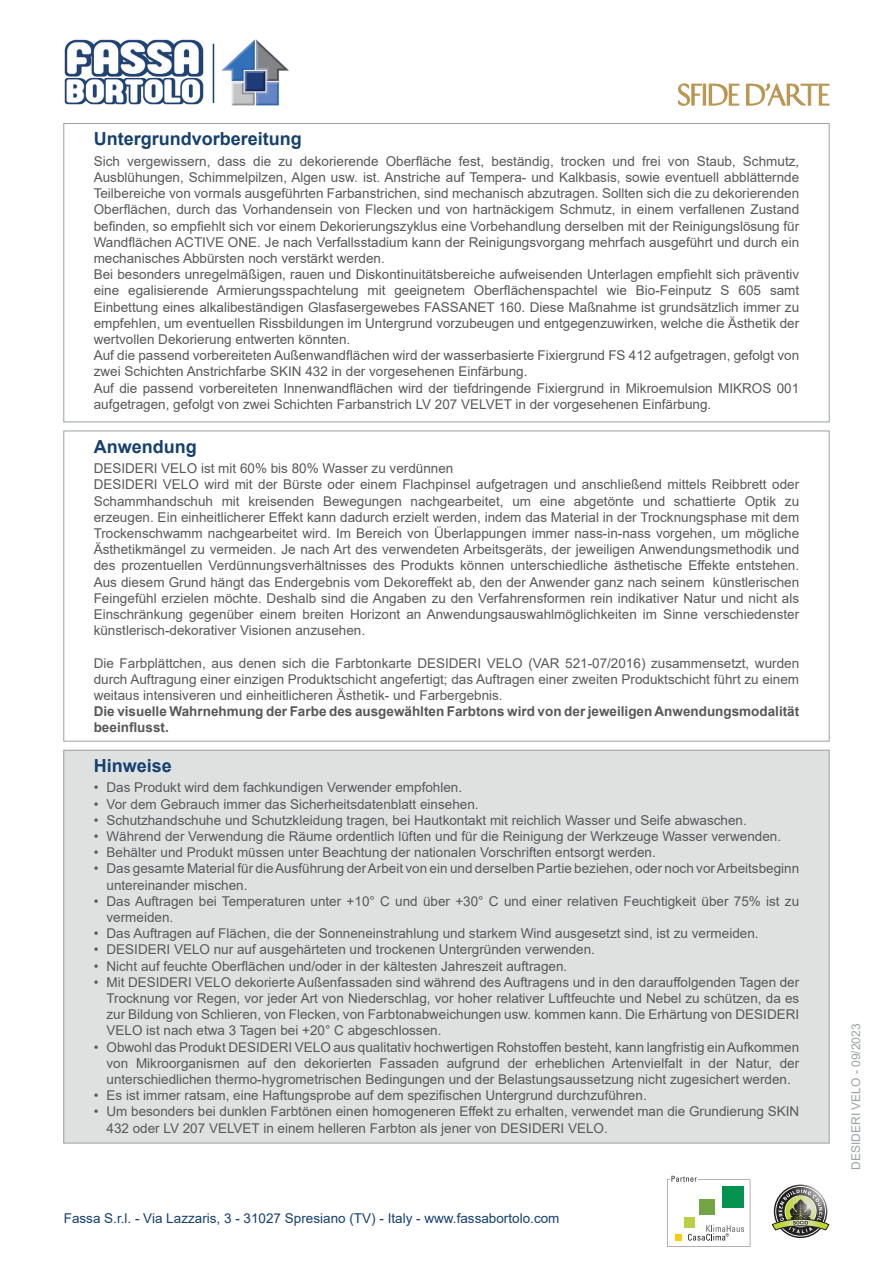
<style>
.page{position:relative;width:893px;height:1263px;background:#fff}
.page>*{position:absolute;margin:0;border:0;box-sizing:border-box;transform-origin:0 0}
.Titolo{font:700 18px "Arial";color:#15406e}
.Applicazione{font:13.5px/16.2px "Arial";color:#57585a;text-align:justify}
.Preparazione_del_fondo{font:13.5px/16.2px "Arial";color:#57585a;text-align:justify}
.Grassetto{font:700 13.5px/16.2px "Arial";color:#57585a}
.t1{font:13.5px "Arial";color:#15406e}
.t2{font:12px "Arial";color:#9ba1a4}
</style>
<div class="page">
<div style="left:64px;top:750px;width:765px;height:393px;background:#dfe1e1"></div>
<svg style="left:667px;top:1176px;width:83px;height:71px"></svg>
<svg style="left:772px;top:1186px;width:57px;height:50px"></svg>
<img style="left:64px;top:39px;width:140px;height:66px">
<hr style="left:213px;top:44px;width:1px;height:59px;background:#15406e">
<img style="left:221px;top:39px;width:68px;height:67px">
<svg style="left:678px;top:83px;width:24px;height:23px"></svg>
<hr style="left:703px;top:84px;width:3px;height:21px;background:#b99652">
<svg style="left:709px;top:84px;width:30px;height:22px"></svg>
<svg style="left:746px;top:83px;width:83px;height:23px"></svg>
<p class="Titolo" style="left:94px;top:126px;width:210px">Untergrundvorbereitung</p>
<p class="Preparazione_del_fondo" style="left:94px;top:153px;width:707px">Sich vergewissern, dass die zu dekorierende Oberfläche fest, beständig, trocken und frei von Staub, Schmutz, Ausblühungen, Schimmelpilzen, Algen usw. ist. Anstriche auf Tempera- und Kalkbasis, sowie eventuell abblätternde Teilbereiche von vormals ausgeführten Farbanstrichen, sind mechanisch abzutragen. Sollten sich die zu dekorierenden Oberflächen, durch das Vorhandensein von Flecken und von hartnäckigem Schmutz, in einem verfallenen Zustand befinden, so empfiehlt sich vor einem Dekorierungszyklus eine Vorbehandlung derselben mit der Reinigungslösung für Wandflächen ACTIVE ONE. Je nach Verfallsstadium kann der Reinigungsvorgang mehrfach ausgeführt und durch ein mechanisches Abbürsten noch verstärkt werden.</p>
<p class="Preparazione_del_fondo" style="left:94px;top:266px;width:707px">Bei besonders unregelmäßigen, rauen und Diskontinuitätsbereiche aufweisenden Unterlagen empfiehlt sich präventiv eine egalisierende Armierungsspachtelung mit geeignetem Oberflächenspachtel wie Bio-Feinputz S 605 samt Einbettung eines alkalibeständigen Glasfasergewebes FASSANET 160. Diese Maßnahme ist grundsätzlich immer zu empfehlen, um eventuellen Rissbildungen im Untergrund vorzubeugen und entgegenzuwirken, welche die Ästhetik der wertvollen Dekorierung entwerten könnten.</p>
<p class="Preparazione_del_fondo" style="left:94px;top:347px;width:707px">Auf die passend vorbereiteten Außenwandflächen wird der wasserbasierte Fixiergrund FS 412 aufgetragen, gefolgt von zwei Schichten Anstrichfarbe SKIN 432 in der vorgesehenen Einfärbung.</p>
<p class="Preparazione_del_fondo" style="left:94px;top:380px;width:707px">Auf die passend vorbereiteten Innenwandflächen wird der tiefdringende Fixiergrund in Mikroemulsion MIKROS 001 aufgetragen, gefolgt von zwei Schichten Farbanstrich LV 207 VELVET in der vorgesehenen Einfärbung.</p>
<p class="Titolo" style="left:94px;top:434px;width:104px">Anwendung</p>
<p class="Applicazione" style="left:94px;top:460px;width:361px">DESIDERI VELO ist mit 60% bis 80% Wasser zu verdünnen</p>
<p class="Applicazione" style="left:94px;top:476px;width:707px">DESIDERI VELO wird mit der Bürste oder einem Flachpinsel aufgetragen und anschließend mittels Reibbrett oder Schammhandschuh mit kreisenden Bewegungen nachgearbeitet, um eine abgetönte und schattierte Optik zu erzeugen. Ein einheitlicherer Effekt kann dadurch erzielt werden, indem das Material in der Trocknungsphase mit dem Trockenschwamm nachgearbeitet wird. Im Bereich von Überlappungen immer nass-in-nass vorgehen, um mögliche Ästhetikmängel zu vermeiden. Je nach Art des verwendeten Arbeitsgeräts, der jeweiligen Anwendungsmethodik und des prozentuellen Verdünnungsverhältnisses des Produkts können unterschiedliche ästhetische Effekte entstehen.<br>Aus diesem Grund hängt das Endergebnis vom Dekoreffekt ab, den der Anwender ganz nach seinem künstlerischen Feingefühl erzielen möchte. Deshalb sind die Angaben zu den Verfahrensformen rein indikativer Natur und nicht als Einschränkung gegenüber einem breiten Horizont an Anwendungsauswahlmöglichkeiten im Sinne verschiedenster künstlerisch-dekorativer Visionen anzusehen.</p>
<p class="Applicazione" style="left:94px;top:655px;width:707px">Die Farbplättchen, aus denen sich die Farbtonkarte DESIDERI VELO (VAR 521-07/2016) zusammensetzt, wurden durch Auftragung einer einzigen Produktschicht angefertigt; das Auftragen einer zweiten Produktschicht führt zu einem weitaus intensiveren und einheitlicheren Ästhetik- und Farbergebnis.</p>
<p class="Grassetto" style="left:94px;top:703px;width:707px">Die visuelle Wahrnehmung der Farbe des ausgewählten Farbtons wird von der jeweiligen Anwendungsmodalität beeinflusst.</p>
<p class="Titolo" style="left:94px;top:753px;width:80px">Hinweise</p>
<p class="Applicazione" style="left:94px;top:779px;width:370px">• Das Produkt wird dem fachkundigen Verwender empfohlen.</p>
<p class="Applicazione" style="left:94px;top:796px;width:386px">• Vor dem Gebrauch immer das Sicherheitsdatenblatt einsehen.</p>
<p class="Applicazione" style="left:94px;top:812px;width:655px">• Schutzhandschuhe und Schutzkleidung tragen, bei Hautkontakt mit reichlich Wasser und Seife abwaschen.</p>
<p class="Applicazione" style="left:94px;top:828px;width:689px">• Während der Verwendung die Räume ordentlich lüften und für die Reinigung der Werkzeuge Wasser verwenden.</p>
<p class="Applicazione" style="left:94px;top:844px;width:564px">• Behälter und Produkt müssen unter Beachtung der nationalen Vorschriften entsorgt werden.</p>
<p class="Applicazione" style="left:106px;top:860px;width:694px;text-indent:-13px">• Das gesamte Material für die Ausführung der Arbeit von ein und derselben Partie beziehen, oder noch vor Arbeitsbeginn untereinander mischen.</p>
<p class="Applicazione" style="left:106px;top:893px;width:694px;text-indent:-13px">• Das Auftragen bei Temperaturen unter +10° C und über +30° C und einer relativen Feuchtigkeit über 75% ist zu vermeiden.</p>
<p class="Applicazione" style="left:94px;top:925px;width:666px">• Das Auftragen auf Flächen, die der Sonneneinstrahlung und starkem Wind ausgesetzt sind, ist zu vermeiden.</p>
<p class="Applicazione" style="left:94px;top:941px;width:503px">• DESIDERI VELO nur auf ausgehärteten und trockenen Untergründen verwenden.</p>
<p class="Applicazione" style="left:94px;top:958px;width:475px">• Nicht auf feuchte Oberflächen und/oder in der kältesten Jahreszeit auftragen.</p>
<p class="Applicazione" style="left:106px;top:974px;width:694px;text-indent:-13px">• Mit DESIDERI VELO dekorierte Außenfassaden sind während des Auftragens und in den darauffolgenden Tagen der Trocknung vor Regen, vor jeder Art von Niederschlag, vor hoher relativer Luftfeuchte und Nebel zu schützen, da es zur Bildung von Schlieren, von Flecken, von Farbtonabweichungen usw. kommen kann. Die Erhärtung von DESIDERI VELO ist nach etwa 3 Tagen bei +20° C abgeschlossen.</p>
<p class="Applicazione" style="left:106px;top:1039px;width:694px;text-indent:-13px">• Obwohl das Produkt DESIDERI VELO aus qualitativ hochwertigen Rohstoffen besteht, kann langfristig ein Aufkommen von Mikroorganismen auf den dekorierten Fassaden aufgrund der erheblichen Artenvielfalt in der Natur, der unterschiedlichen thermo-hygrometrischen Bedingungen und der Belastungsaussetzung nicht zugesichert werden.</p>
<p class="Applicazione" style="left:94px;top:1087px;width:554px">• Es ist immer ratsam, eine Haftungsprobe auf dem spezifischen Untergrund durchzuführen.</p>
<p class="Applicazione" style="left:106px;top:1103px;width:694px;text-indent:-13px">• Um besonders bei dunklen Farbtönen einen homogeneren Effekt zu erhalten, verwendet man die Grundierung SKIN<br>432 oder LV 207 VELVET in einem helleren Farbton als jener von DESIDERI VELO.</p>
<p class="t1" style="left:64px;top:1208px;width:497px">Fassa S.r.l. - Via Lazzaris, 3 - 31027 Spresiano (TV) - Italy - www.fassabortolo.com</p>
<p class="t2" style="left:848px;top:1170px;width:148px;rotate:-90deg">DESIDERI VELO - 09/2023</p>
</div>
